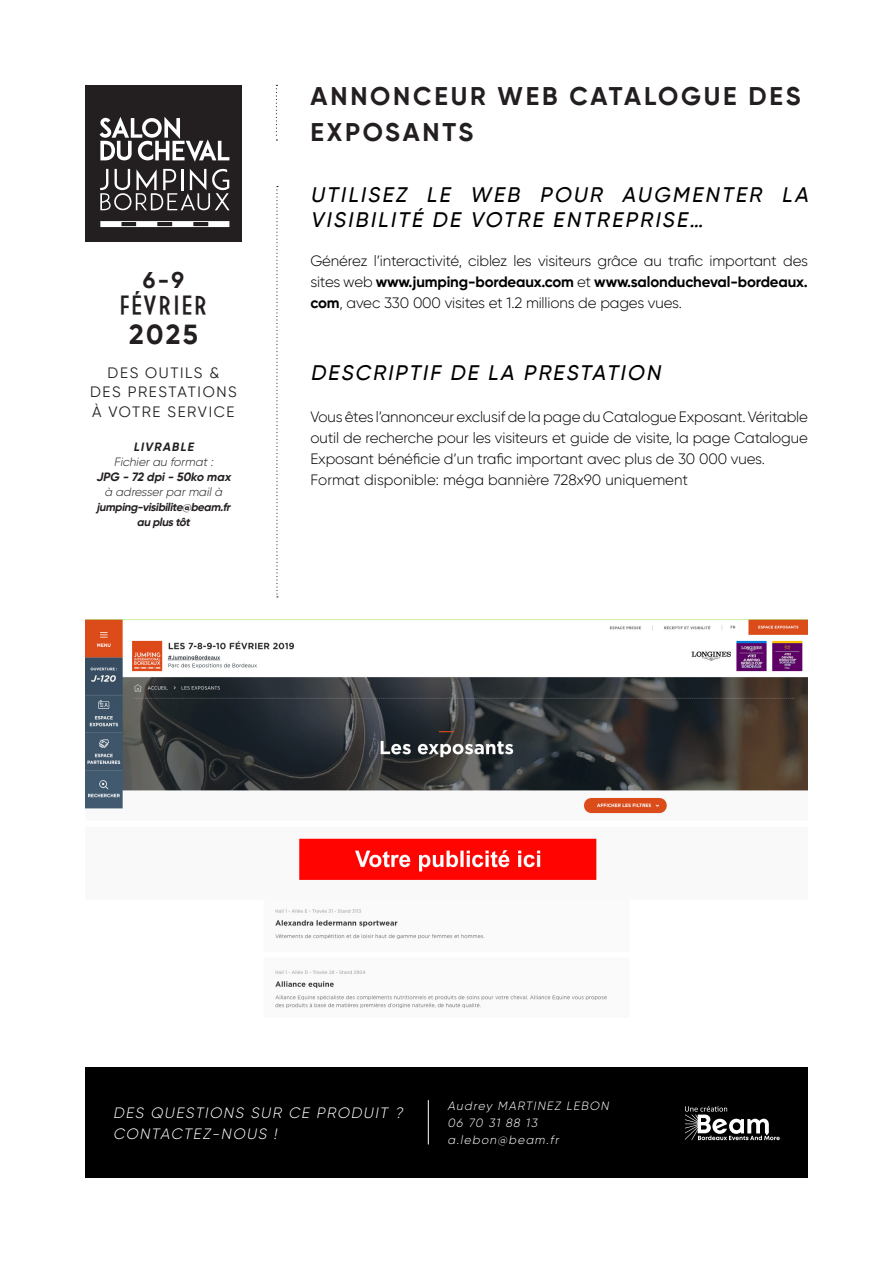
<style>
.page{position:relative;width:893px;height:1263px;background:#fff}
.page>*{position:absolute;margin:0;border:0;box-sizing:border-box;transform-origin:0 0}
.t1{font:700 27.6px "Gilroy";color:#231f20}
.t2{font:500 25.95px "Artographie";letter-spacing:.075em;color:#231f20}
.Intro{font:700 25.5px/36px "Gilroy";letter-spacing:.11em;color:#231f20}
.t3{font:700 22.8px "Gilroy";color:#231f20}
.inter{font:italic 500 21px/25.2px "Gilroy";color:#000001}
.t4{font:300 15px/21px "Gilroy";letter-spacing:-.01em;color:#000001;text-align:justify}
.inter-2{font:italic 300 15px/21px "Gilroy";color:#fff}
.TITRE{font:15px "Gilroy";letter-spacing:.11em;color:#231f20}
.inter-3{font:italic 300 12px "Gilroy";color:#fff}
.t5{font:italic 300 12px "Gilroy";color:#231f20}
.t6{font:italic 700 12px "Gilroy";color:#231f20}
.t7{font:italic 700 11.4px/15px "Gilroy";color:#231f20;text-align:center}
.s1{font-weight:700}
</style>
<div class="page">
<img style="left:85px;top:619px;width:723px;height:390px">
<svg style="left:276px;top:186px;width:2px;height:411px"></svg>
<svg style="left:276px;top:85px;width:1px;height:56px"></svg>
<div style="left:85px;top:85px;width:157px;height:157px;background:#231f20"></div>
<svg style="left:100px;top:117px;width:129px;height:45px"></svg>
<svg style="left:100px;top:221px;width:129px;height:6px"></svg>
<svg style="left:100px;top:169px;width:130px;height:41px"></svg>
<div style="left:85px;top:1067px;width:723px;height:111px;background:#000001"></div>
<hr style="left:428px;top:1100px;width:1px;height:44px;background:#fff">
<svg style="left:685px;top:1106px;width:95px;height:34px"></svg>
<p class="Intro" style="left:311px;top:77px;width:492px">ANNONCEUR WEB CATALOGUE DES<br>EXPOSANTS</p>
<p class="t3" style="left:143px;top:265px;width:43px">6-9</p>
<p class="t2" style="left:119px;top:291px;width:89px">FÉVRIER</p>
<p class="t1" style="left:129px;top:317px;width:70px">2025</p>
<p class="TITRE" style="left:108px;top:363px;width:113px">DES OUTILS &amp;</p>
<p class="TITRE" style="left:90px;top:383px;width:148px">DES PRESTATIONS</p>
<p class="TITRE" style="left:92px;top:402px;width:144px">À VOTRE SERVICE</p>
<p class="t6" style="left:133px;top:439px;width:64px">LIVRABLE</p>
<p class="t5" style="left:114px;top:454px;width:103px">Fichierau format:</p>
<p class="t6" style="left:96px;top:469px;width:139px">JPG - 72 dpi- 50ko max</p>
<p class="t5" style="left:105px;top:484px;width:122px">à adresserparmailà</p>
<p class="t7" style="left:97px;top:499px;width:138px">jumping-visibilite@beam.fr au plustôt</p>
<p class="inter" style="left:310px;top:182px;width:503px">UTILISEZ LE WEB POUR AUGMENTER LA<br>VISIBILITÉ DE VOTRE ENTREPRISE…</p>
<p class="t4" style="left:310px;top:250px;width:499px">Générez l’interactivité, ciblez les visiteurs grâce au trafic important des sites web <span class="s1">www.jumping-bordeaux.com</span> et <span class="s1">www.salonducheval-bordeaux. com</span>, avec 330 000 visites et 1.2 millions de pages vues.</p>
<p class="inter" style="left:310px;top:360px;width:356px">DESCRIPTIF DE LA PRESTATION</p>
<p class="t4" style="left:310px;top:406px;width:499px">Vous êtes l’annonceur exclusif de la page du Catalogue Exposant. Véritable outil de recherche pour les visiteurs et guide de visite, la page Catalogue Exposant bénéficie d’un trafic important avec plus de 30 000 vues.</p>
<p class="t4" style="left:310px;top:469px;width:379px">Format disponible: méga bannière 728x90 uniquement</p>
<p class="inter-2" style="left:113px;top:1102px;width:294px">DES QUESTIONS SUR CE PRODUIT ?<br>CONTACTEZ-NOUS !</p>
<p class="inter-3" style="left:448px;top:1098px;width:165px">Audrey MARTINEZ LEBON</p>
<p class="inter-3" style="left:448px;top:1115px;width:94px">06 70 31 88 13</p>
<p class="inter-3" style="left:448px;top:1132px;width:115px">a.lebon@beam.fr</p>
</div>
